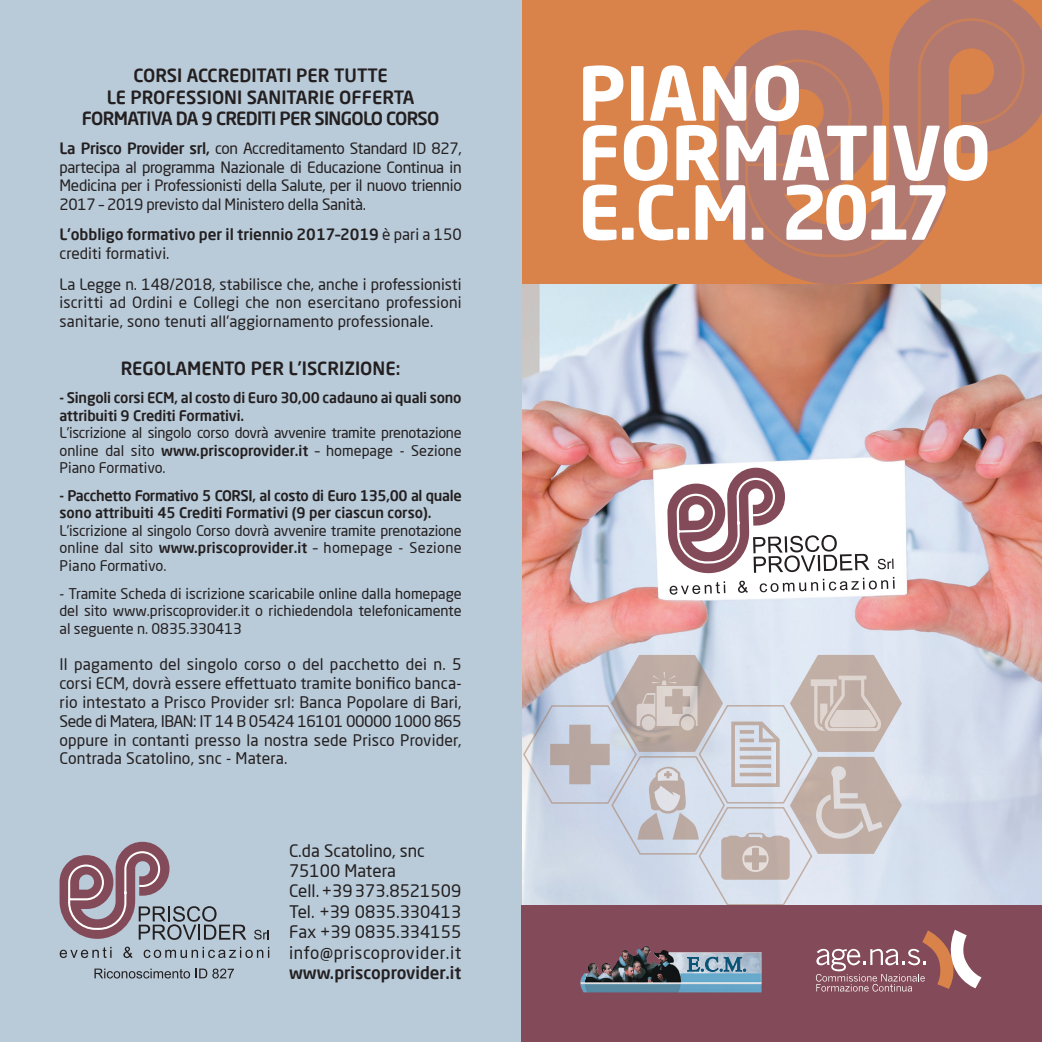
<style>
.page{position:relative;width:1042px;height:1042px;background:#fff}
.page>*{position:absolute;margin:0;border:0;box-sizing:border-box;transform-origin:0 0}
.t1{font:700 73.5px/59.5px "Neo Sans Pro";color:#fff}
.t2{font:500 18.03px/21.7px "Neo Sans Pro";letter-spacing:-.025em;color:#231f20;text-align:center}
.t3{font:500 18.03px "Neo Sans Pro";color:#231f20}
.t4{font:16.97px/20.3px "Neo Sans Pro";color:#231f20}
.t5{font:500 16.97px "Neo Sans Pro";color:#231f20}
.t6{font:15.75px/18.9px "Neo Sans Pro";letter-spacing:.01em;color:#231f20;text-align:justify}
.t7{font:15.4px/18.6px "Neo Sans Pro";letter-spacing:-.015em;color:#231f20;text-align:justify}
.t8{font:500 15.4px/18.6px "Neo Sans Pro";color:#231f20}
.t9{font:14.53px/17.5px "Neo Sans Pro";color:#231f20;text-align:justify}
.t10{font:500 14.53px/17.5px "Neo Sans Pro";letter-spacing:-.01em;color:#231f20}
.s1{font-weight:500}
.s2{font-weight:400}
</style>
<div class="page">
<div style="left:521px;top:0;width:521px;height:284px;background:#d9834b"></div>
<svg style="left:719px;top:0;width:323px;height:284px"></svg>
<svg style="left:743px;top:17px;width:283px;height:242px"></svg>
<img style="left:522px;top:284px;width:520px;height:620px">
<hr style="left:521px;top:0;width:1px;height:1042px;background:#231f20">
<div style="left:0;top:0;width:521px;height:1042px;background:#b9cad8"></div>
<svg style="left:60px;top:842px;width:186px;height:98px"></svg>
<svg style="left:60px;top:947px;width:52px;height:11px"></svg>
<svg style="left:123px;top:946px;width:10px;height:12px"></svg>
<svg style="left:144px;top:947px;width:125px;height:11px"></svg>
<svg style="left:254px;top:929px;width:15px;height:10px"></svg>
<svg style="left:94px;top:968px;width:96px;height:10px"></svg>
<svg style="left:196px;top:968px;width:38px;height:10px"></svg>
<svg style="left:667px;top:467px;width:227px;height:128px"></svg>
<svg style="left:522px;top:655px;width:380px;height:250px;background:#cdcbd1"></svg>
<div style="left:521px;top:905px;width:521px;height:137px;background:#834b59"></div>
<svg style="left:816px;top:930px;width:165px;height:61px"></svg>
<img style="left:580px;top:946px;width:181px;height:46px">
<svg style="left:687px;top:957px;width:59px;height:14px"></svg>
<p class="t2" style="left:82px;top:64px;width:359px">CORSI ACCREDITATI PER TUTTE<br>LE PROFESSIONI SANITARIE OFFERTA<br>FORMATIVA DA 9 CREDITI PER SINGOLO CORSO</p>
<p class="t7" style="left:60px;top:139px;width:404px"><span class="s1">La Prisco Provider srl,</span> con Accreditamento Standard ID 827, partecipa al programma Nazionale di Educazione Continua in Medicina per i Professionisti della Salute, per il nuovo triennio 2017 – 2019 previsto dal Ministero della Sanità.</p>
<p class="t8" style="left:60px;top:225px;width:404px">L’obbligo formativo per il triennio 2017–2019 <span class="s2">è pari a 150 crediti formativi.</span></p>
<p class="t7" style="left:60px;top:274px;width:404px">La Legge n. 148/2018, stabilisce che, anche i professionisti iscritti ad Ordini e Collegi che non esercitano professioni sanitarie, sono tenuti all’aggiornamento professionale.</p>
<p class="t3" style="left:121px;top:357px;width:281px">REGOLAMENTO PER L’ISCRIZIONE:</p>
<p class="t10" style="left:60px;top:389px;width:404px">- Singoli corsi ECM, al costo di Euro 30,00 cadauno ai quali sono attribuiti 9 Crediti Formativi.</p>
<p class="t9" style="left:60px;top:424px;width:404px">L’iscrizione al singolo corso dovrà avvenire tramite prenotazione online dal sito <span class="s1">www.priscoprovider.it</span> – homepage - Sezione Piano Formativo.</p>
<p class="t10" style="left:60px;top:486px;width:404px">- Pacchetto Formativo 5 CORSI, al costo di Euro 135,00 al quale sono attribuiti 45 Crediti Formativi (9 per ciascun corso).</p>
<p class="t9" style="left:60px;top:521px;width:404px">L’iscrizione al singolo Corso dovrà avvenire tramite prenotazione online dal sito <span class="s1">www.priscoprovider.it</span> – homepage - Sezione Piano Formativo.</p>
<p class="t9" style="left:60px;top:584px;width:404px">- Tramite Scheda di iscrizione scaricabile online dalla homepage del sito www.priscoprovider.it o richiedendola telefonicamente al seguente n. 0835.330413</p>
<p class="t6" style="left:60px;top:654px;width:404px">Il pagamento del singolo corso o del pacchetto dei n. 5 corsi ECM, dovrà essere effettuato tramite bonifico banca&shy;rio intestato a Prisco Provider srl: Banca Popolare di Bari, Sede di Matera, IBAN: IT 14 B 05424 16101 00000 1000 865 oppure in contanti presso la nostra sede Prisco Provider, Contrada Scatolino, snc - Matera.</p>
<p class="t4" style="left:289px;top:840px;width:174px">C.da Scatolino, snc<br>75100 Matera<br>Cell. +39 373.8521509<br>Tel. +39 0835.330413<br>Fax +39 0835.334155 info@priscoprovider.it</p>
<p class="t5" style="left:289px;top:962px;width:174px">www.priscoprovider.it</p>
<h1 class="t1" style="left:578px;top:62px;width:415px">PIANO<br>FORMATIVO<br>E.C.M. 2017</h1>
</div>
